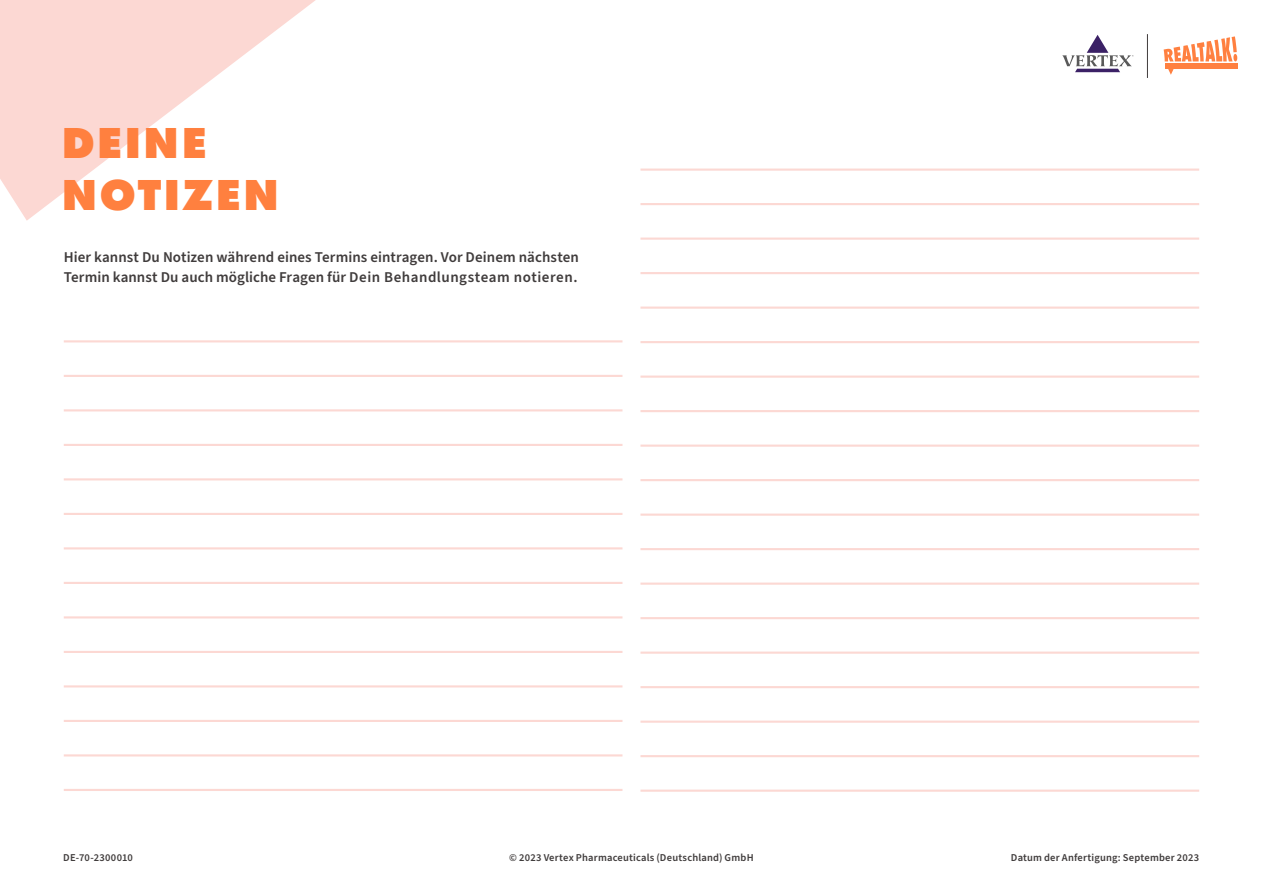
<style>
.page{position:relative;width:1263px;height:893px;background:#fff}
.page>*{position:absolute;margin:0;border:0;box-sizing:border-box;transform-origin:0 0}
.t1{font:800 45px/52.5px "Futura PT";letter-spacing:.045em;color:#ff803f}
.t2{font:600 15px/19.5px "Source Sans Pro";letter-spacing:.005em;color:#403c3c}
.t3{font:600 10.5px "Source Sans Pro";letter-spacing:.02em;color:#403c3c}
</style>
<div class="page">
<svg style="left:0;top:0;width:316px;height:221px;fill:#fcd8d3"></svg>
<hr style="left:64px;top:340px;width:558px;height:2px;background:#fcd8d3">
<hr style="left:64px;top:375px;width:558px;height:2px;background:#fcd8d3">
<hr style="left:64px;top:409px;width:558px;height:2px;background:#fcd8d3">
<hr style="left:64px;top:444px;width:558px;height:2px;background:#fcd8d3">
<hr style="left:64px;top:478px;width:558px;height:2px;background:#fcd8d3">
<hr style="left:64px;top:513px;width:558px;height:2px;background:#fcd8d3">
<hr style="left:64px;top:547px;width:558px;height:2px;background:#fcd8d3">
<hr style="left:64px;top:582px;width:558px;height:2px;background:#fcd8d3">
<hr style="left:64px;top:616px;width:558px;height:2px;background:#fcd8d3">
<hr style="left:64px;top:651px;width:558px;height:2px;background:#fcd8d3">
<hr style="left:64px;top:685px;width:558px;height:2px;background:#fcd8d3">
<hr style="left:64px;top:720px;width:558px;height:2px;background:#fcd8d3">
<hr style="left:64px;top:754px;width:558px;height:2px;background:#fcd8d3">
<hr style="left:64px;top:789px;width:558px;height:2px;background:#fcd8d3">
<hr style="left:640px;top:169px;width:559px;height:2px;background:#fcd8d3">
<hr style="left:640px;top:203px;width:559px;height:2px;background:#fcd8d3">
<hr style="left:640px;top:238px;width:559px;height:2px;background:#fcd8d3">
<hr style="left:640px;top:272px;width:559px;height:2px;background:#fcd8d3">
<hr style="left:640px;top:307px;width:559px;height:2px;background:#fcd8d3">
<hr style="left:640px;top:341px;width:559px;height:2px;background:#fcd8d3">
<hr style="left:640px;top:376px;width:559px;height:2px;background:#fcd8d3">
<hr style="left:640px;top:410px;width:559px;height:2px;background:#fcd8d3">
<hr style="left:640px;top:445px;width:559px;height:2px;background:#fcd8d3">
<hr style="left:640px;top:479px;width:559px;height:2px;background:#fcd8d3">
<hr style="left:640px;top:514px;width:559px;height:2px;background:#fcd8d3">
<hr style="left:640px;top:548px;width:559px;height:2px;background:#fcd8d3">
<hr style="left:640px;top:583px;width:559px;height:2px;background:#fcd8d3">
<hr style="left:640px;top:617px;width:559px;height:2px;background:#fcd8d3">
<hr style="left:640px;top:652px;width:559px;height:2px;background:#fcd8d3">
<hr style="left:640px;top:686px;width:559px;height:2px;background:#fcd8d3">
<hr style="left:640px;top:721px;width:559px;height:2px;background:#fcd8d3">
<hr style="left:640px;top:755px;width:559px;height:2px;background:#fcd8d3">
<hr style="left:640px;top:790px;width:559px;height:2px;background:#fcd8d3">
<hr style="left:1147px;top:34px;width:1px;height:44px;background:#403c3c">
<svg style="left:1062px;top:35px;width:71px;height:37px"></svg>
<div style="left:1165px;top:64px;width:72px;height:5px;background:#ff8040"></div>
<svg style="left:1168px;top:69px;width:5px;height:6px"></svg>
<svg style="left:1163px;top:36px;width:74px;height:25px"></svg>
<h1 class="t1" style="left:61px;top:116px;width:219px">DEINE<br>NOTIZEN</h1>
<p class="t2" style="left:64px;top:248px;width:517px">Hier kannst Du Notizen während eines Termins eintragen. Vor Deinem nächsten<br>Termin kannst Du auch mögliche Fragen für Dein Behandlungsteam notieren.</p>
<p class="t3" style="left:63px;top:851px;width:71px">DE-70-2300010</p>
<p class="t3" style="left:509px;top:851px;width:246px">© 2023 Vertex Pharmaceuticals (Deutschland) GmbH</p>
<p class="t3" style="left:1011px;top:851px;width:190px">Datum der Anfertigung: September 2023</p>
</div>
